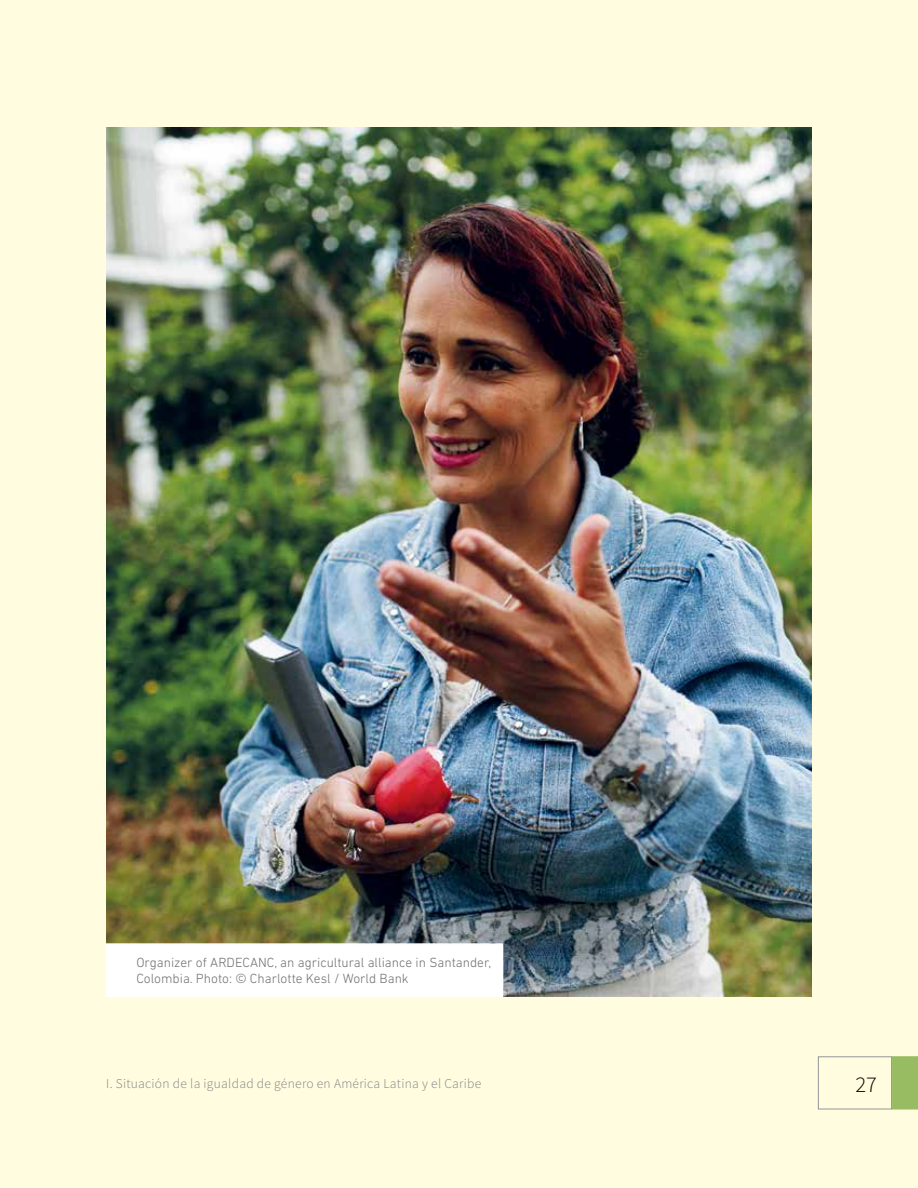
<style>
.page{position:relative;width:918px;height:1188px;background:#fffcdf}
.page>*{position:absolute;margin:0;border:0;box-sizing:border-box;transform-origin:0 0}
.t1{font:300 22.5px "Source Sans Pro";color:#000}
.t2{font:300 13.5px/16.2px "DIN Next LT Pro";color:#6d6e71}
.t3{font:300 13.5px "Source Sans Pro";letter-spacing:.02em;color:#808285}
</style>
<div class="page">
<div style="left:818px;top:1056px;width:74px;height:53px;border:1px solid #939598"></div>
<svg style="left:892px;top:1056px;width:26px;height:53px"></svg>
<img style="left:106px;top:128px;width:706px;height:869px">
<div style="left:106px;top:943px;width:397px;height:54px;background:#fff;border:2px solid #fff"></div>
<p class="t2" style="left:136px;top:954px;width:356px">Organizer of ARDECANC, an agricultural alliance in Santander,<br>Colombia. Photo: © Charlotte Kesl / World Bank</p>
<p class="t3" style="left:106px;top:1075px;width:377px">I. Situación de la igualdad de género en América Latina y el Caribe</p>
<h1 class="t1" style="left:855px;top:1071px;width:23px">27</h1>
</div>
